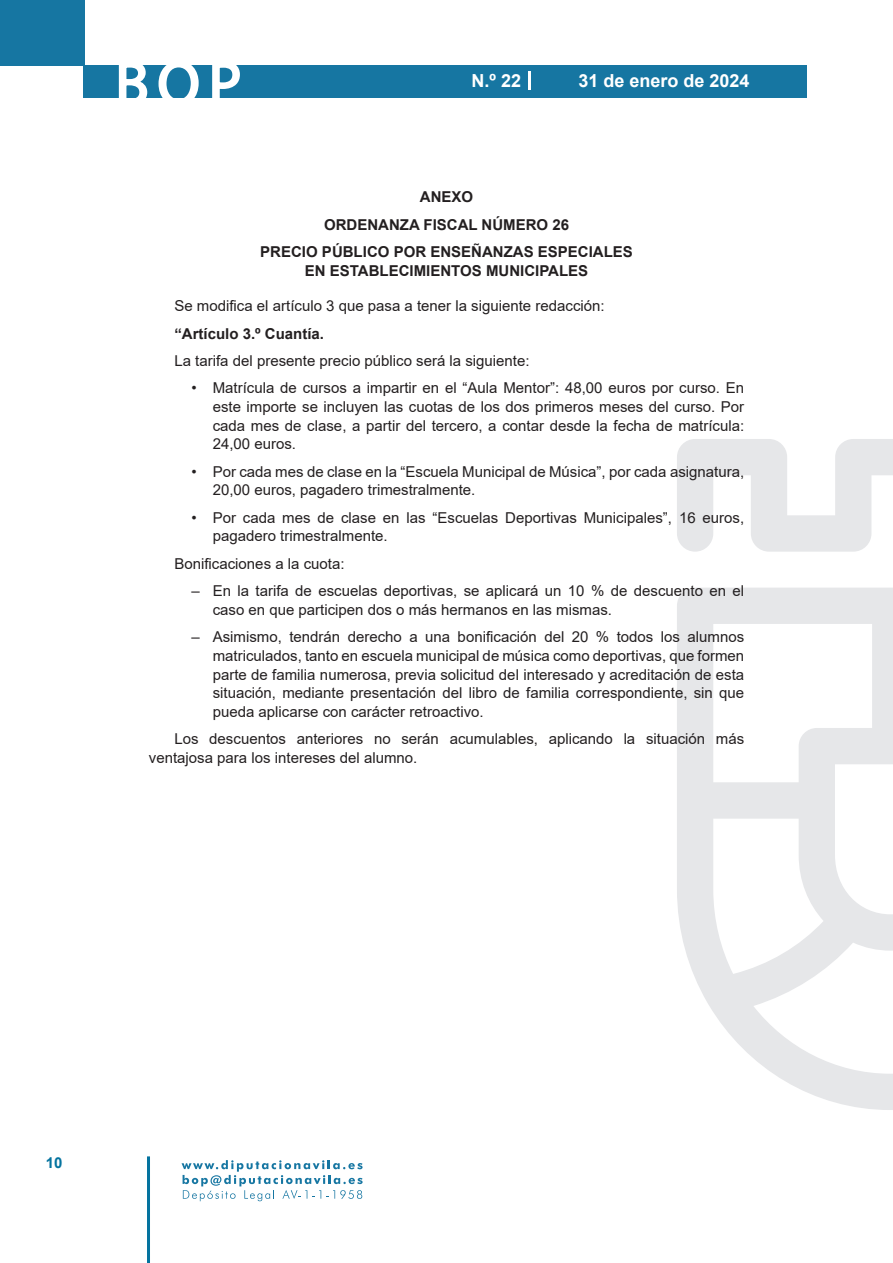
<style>
.page{position:relative;width:893px;height:1263px;background:#fff}
.page>*{position:absolute;margin:0;border:0;box-sizing:border-box;transform-origin:0 0}
.t1{font:500 61.5px "Avant Garde";color:#fff}
.t2{font:700 18px "Arial";color:#fff}
.texto_normal{font:15px/18.8px "Arial";color:#231f20}
.texto_centrado{font:700 15px/18.8px "Arial";color:#231f20;text-align:center}
.texto_normal-2{font:700 15px "Arial";color:#231f20}
.t3{font:700 15px "Arial";color:#04739f}
</style>
<div class="page">
<div style="left:0;top:0;width:85px;height:65px;background:#1676a2"></div>
<div style="left:84px;top:65px;width:723px;height:33px;background:#1676a2"></div>
<svg style="left:118px;top:65px;width:30px;height:33px"></svg>
<svg style="left:158px;top:65px;width:41px;height:33px"></svg>
<svg style="left:212px;top:65px;width:28px;height:33px"></svg>
<svg style="left:182px;top:1160px;width:181px;height:41px"></svg>
<hr style="left:147px;top:1156px;width:3px;height:107px;background:#04739f">
<svg style="left:529px;top:71px;width:2px;height:19px"></svg>
<svg style="left:677px;top:439px;width:216px;height:671px"></svg>
<h1 class="t1" style="left:115px;top:46px;width:128px">BOP</h1>
<p class="t2" style="left:472px;top:68px;width:51px">N.º 22</p>
<p class="t2" style="left:578px;top:68px;width:173px">31 de enero de 2024</p>
<p class="texto_centrado" style="left:420px;top:188px;width:55px">ANEXO</p>
<p class="texto_centrado" style="left:324px;top:215px;width:247px">ORDENANZA FISCAL NÚMERO 26</p>
<p class="texto_centrado" style="left:260px;top:242px;width:374px">PRECIO PÚBLICO POR ENSEÑANZAS ESPECIALES<br>EN ESTABLECIMIENTOS MUNICIPALES</p>
<p class="texto_normal" style="left:174px;top:297px;width:432px">Se modifica el artículo 3 que pasa a tener la siguiente redacción:</p>
<p class="texto_normal-2" style="left:174px;top:323px;width:151px">“Artículo 3.º Cuantía.</p>
<p class="texto_normal" style="left:174px;top:351px;width:357px">La tarifa del presente precio público será la siguiente:</p>
<p class="texto_normal" style="left:213px;top:378px;width:533px;text-align:justify;text-indent:-21px">• Matrícula de cursos a impartir en el “Aula Mentor”: 48,00 euros por curso. En este importe se incluyen las cuotas de los dos primeros meses del curso. Por cada mes de clase, a partir del tercero, a contar desde la fecha de matrícula:<br>24,00 euros.</p>
<p class="texto_normal" style="left:213px;top:462px;width:533px;text-indent:-21px">• Por cada mes de clase en la “Escuela Municipal de Música”, por cada asignatura,<br>20,00 euros, pagadero trimestralmente.</p>
<p class="texto_normal" style="left:213px;top:508px;width:533px;text-indent:-21px">• Por cada mes de clase en las “Escuelas Deportivas Municipales”, 16 euros, pagadero trimestralmente.</p>
<p class="texto_normal" style="left:174px;top:554px;width:172px">Bonificaciones a la cuota:</p>
<p class="texto_normal" style="left:213px;top:581px;width:533px;text-indent:-21px">– En la tarifa de escuelas deportivas, se aplicará un 10 % de descuento en el caso en que participen dos o más hermanos en las mismas.</p>
<p class="texto_normal" style="left:213px;top:627px;width:533px;text-align:justify;text-indent:-21px">– Asimismo, tendrán derecho a una bonificación del 20 % todos los alumnos matriculados, tanto en escuela municipal de música como deportivas, que formen parte de familia numerosa, previa solicitud del interesado y acreditación de esta situación, mediante presentación del libro de familia correspondiente, sin que pueda aplicarse con carácter retroactivo.</p>
<p class="texto_normal" style="left:149px;top:729px;width:597px;text-indent:26px">Los descuentos anteriores no serán acumulables, aplicando la situación más ventajosa para los intereses del alumno.</p>
<p class="t3" style="left:46px;top:1152px;width:18px">10</p>
</div>
